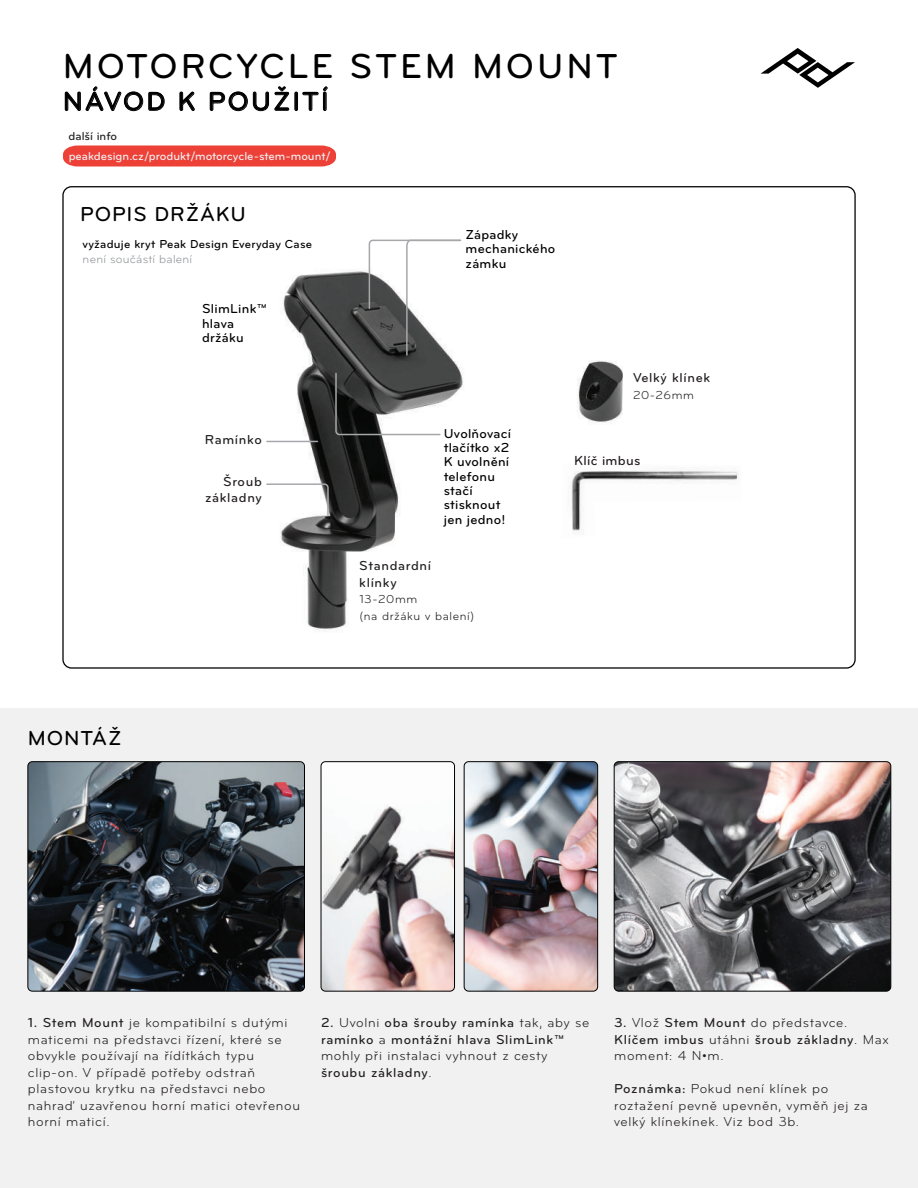
<style>
.page{position:relative;width:918px;height:1188px;background:#fff}
.page>*{position:absolute;margin:0;border:0;box-sizing:border-box;transform-origin:0 0}
.t1{font:500 36px "Bryant";letter-spacing:.08em;color:#000}
.t2{font:500 27px "Bryant";letter-spacing:.08em;color:#000}
.t3{font:500 21px "Bryant";letter-spacing:.04em;color:#000}
.t4{font:500 13.65px "Bryant";letter-spacing:.02em;color:#231f20}
.t5{font:13.5px/16.5px "Bryant";letter-spacing:.05em;color:#231f20}
.t6{font:500 13.5px/16.5px "Bryant";letter-spacing:.05em;color:#231f20}
.t7{font:500 13.5px/14.2px "Bryant";letter-spacing:.02em;color:#000}
.t8{font:500 12px "Bryant";color:#f0f0f1}
.t9{font:500 12px "Bryant";letter-spacing:.02em;color:#000}
.t10{font:12px/16.5px "Bryant";letter-spacing:.05em;color:#231f20}
.t11{font:12px "Bryant";letter-spacing:.02em;color:#939598}
.t12{font:500 12px "Bryant";color:#231f20}
.s1{font-weight:500}
.s2{font-weight:400}
</style>
<div class="page">
<div style="left:0;top:709px;width:918px;height:479px;background:#f1f1f1"></div>
<img style="left:29px;top:763px;width:274px;height:227px">
<div style="left:27px;top:761px;width:278px;height:231px;border:1px solid #000;border-radius:4px"></div>
<img style="left:466px;top:763px;width:130px;height:227px">
<div style="left:464px;top:761px;width:134px;height:231px;border:1px solid #000;border-radius:4px"></div>
<img style="left:321px;top:762px;width:132px;height:228px">
<div style="left:321px;top:761px;width:134px;height:231px;border:1px solid #000;border-radius:4px"></div>
<img style="left:616px;top:763px;width:273px;height:227px">
<div style="left:614px;top:761px;width:277px;height:231px;border:1px solid #000;border-radius:4px"></div>
<svg style="left:761px;top:48px;width:94px;height:40px"></svg>
<div style="left:63px;top:146px;width:273px;height:20px;background:#ed4037"></div>
<img style="left:268px;top:270px;width:195px;height:362px">
<svg style="left:266px;top:483px;width:63px;height:34px"></svg>
<svg style="left:368px;top:239px;width:94px;height:117px"></svg>
<hr style="left:267px;top:441px;width:50px;height:1px;background:#a5a7aa">
<svg style="left:335px;top:372px;width:106px;height:64px"></svg>
<img style="left:571px;top:355px;width:57px;height:73px;border-radius:28px">
<img style="left:571px;top:470px;width:168px;height:64px">
<svg style="left:65px;top:92px;width:15px;height:19px"></svg>
<svg style="left:86px;top:87px;width:57px;height:24px"></svg>
<svg style="left:149px;top:92px;width:15px;height:18px"></svg>
<svg style="left:180px;top:92px;width:14px;height:19px"></svg>
<svg style="left:210px;top:92px;width:37px;height:19px"></svg>
<svg style="left:253px;top:92px;width:16px;height:19px"></svg>
<svg style="left:275px;top:87px;width:14px;height:23px"></svg>
<div style="left:295px;top:92px;width:3px;height:19px;border:1px solid #000"></div>
<svg style="left:303px;top:87px;width:24px;height:24px"></svg>
<h1 class="t1" style="left:63px;top:44px;width:556px">MOTORCYCLE STEM MOUNT</h1>
<h2 class="t2" style="left:63px;top:85px;width:267px">NÁVOD K POUŽITÍ</h2>
<p class="t12" style="left:69px;top:129px;width:50px">další info</p>
<p class="t8" style="left:69px;top:149px;width:264px">peakdesign.cz/produkt/motorcycle-stem-mount/</p>
<h3 class="t3" style="left:80px;top:201px;width:167px">POPIS DRŽÁKU</h3>
<p class="t9" style="left:83px;top:236px;width:231px">vyžaduje kryt Peak Design Everyday Case</p>
<p class="t11" style="left:83px;top:251px;width:111px">není součástí balení</p>
<p class="t7" style="left:202px;top:302px;width:66px">SlimLink™ hlava držáku</p>
<p class="t6" style="left:205px;top:431px;width:59px">Ramínko</p>
<p class="t6" style="left:205px;top:473px;width:58px;text-align:right">Šroub základny</p>
<h3 class="t3" style="left:28px;top:726px;width:95px">MONTÁŽ</h3>
<p class="t7" style="left:466px;top:228px;width:91px">Západky mechanického zámku</p>
<p class="t7" style="left:444px;top:426px;width:69px">Uvolňovací tlačítko x2<br>K uvolnění telefonu stačí stisknout jen jedno!</p>
<p class="t6" style="left:359px;top:558px;width:73px">Standardní klínky</p>
<p class="t10" style="left:359px;top:591px;width:116px">13-20mm<br>(na držáku v balení)</p>
<p class="t6" style="left:633px;top:369px;width:79px">Velký klínek</p>
<p class="t10" style="left:633px;top:387px;width:63px">20-26mm</p>
<p class="t4" style="left:574px;top:452px;width:68px">Klíč imbus</p>
<p class="t5" style="left:28px;top:1015px;width:274px"><span class="s1">1. Stem Mount</span> je kompatibilní s dutými maticemi na představci řízení, které se obvykle používají na řídítkách typu clip-on. V případě potřeby odstraň plastovou krytku na představci nebo nahraď uzavřenou horní matici otevřenou horní maticí.</p>
<p class="t6" style="left:321px;top:1014px;width:270px">2. <span class="s2">Uvolni</span> oba šrouby ramínka <span class="s2">tak, aby se </span>ramínko <span class="s2">a</span> montážní hlava SlimLink™ <span class="s2">mohly při instalaci vyhnout z cesty </span>šroubu základny<span class="s2">.</span></p>
<p class="t5" style="left:614px;top:1015px;width:276px"><span class="s1">3.</span> Vlož <span class="s1">Stem Mount</span> do představce.<br><span class="s1">Klíčem imbus</span> utáhni <span class="s1">šroub základny</span>. Max moment: 4 N•m.</p>
<p class="t5" style="left:614px;top:1081px;width:255px"><span class="s1">Poznámka:</span> Pokud není klínek po roztažení pevně upevněn, vyměň jej za velký klínekínek. Viz bod 3b.</p>
</div>
